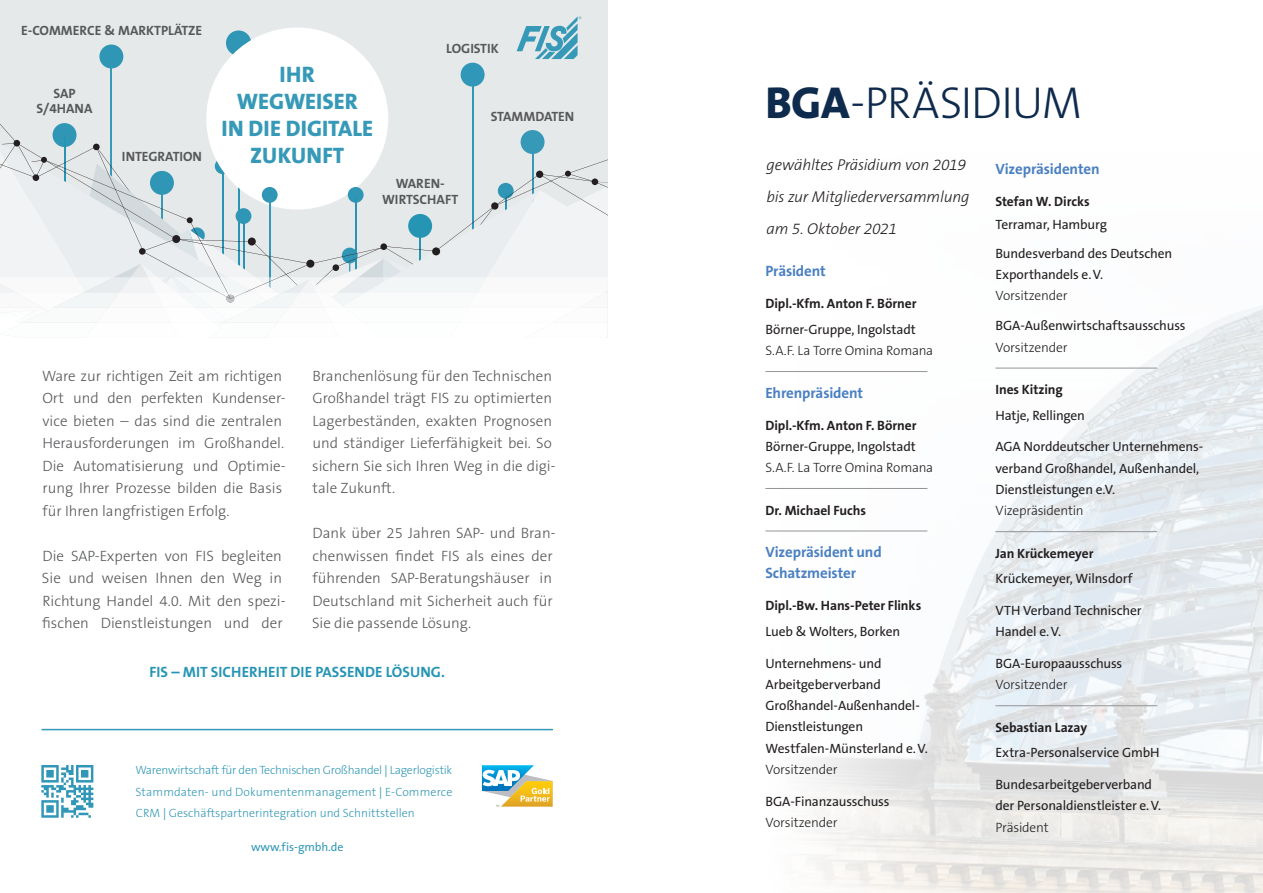
<style>
.page{position:relative;width:1263px;height:893px;background:#fff}
.page>*{position:absolute;margin:0;border:0;box-sizing:border-box;transform-origin:0 0}
.t1{font:300 45px "The Sans B3";letter-spacing:-.025em;color:#0e2a4d}
.t2{font:800 22.5px/27px "The Sans B8";color:#3599b7;text-align:center}
.t3{font:italic 300 15.75px/32px "The Sans B3";letter-spacing:-.015em;color:#231f20}
.t4{font:300 15px/22.5px "The Sans B3";color:#57585a}
.t5{font:700 15px/21.3px "The Sans B7";letter-spacing:-.01em;color:#4a80c2}
.t6{font:700 15px "The Sans B7";color:#2695b4}
.t7{font:13.5px/21.3px "The Sans B5 Plain";letter-spacing:-.01em;color:#231f20}
.t8{font:700 13.5px "The Sans B7";letter-spacing:-.005em;color:#231f20}
.t9{font:300 13.5px "The Sans B3";letter-spacing:-.015em;color:#231f20}
.t10{font:700 13.5px/15px "The Sans B7";color:#57585a;text-align:center}
.t11{font:300 12px/21.8px "The Sans B3";color:#3599b7;text-align:justify}
.t12{font:12px "The Sans B5 Plain";letter-spacing:-.01em;color:#3599b7}
.s1{font-family:"Minion Pro";font-weight:400}
.s2{font-family:"The Sans B8";font-weight:800}
</style>
<div class="page">
<img style="left:765px;top:306px;width:498px;height:587px">
<svg style="left:0;top:0;width:608px;height:338px"></svg>
<svg style="left:482px;top:765px;width:70px;height:42px"></svg>
<hr style="left:41px;top:729px;width:512px;height:1px;background:#3599b7">
<svg style="left:41px;top:765px;width:52px;height:53px"></svg>
<hr style="left:765px;top:371px;width:162px;height:1px;background:#939598">
<hr style="left:765px;top:488px;width:162px;height:1px;background:#939598">
<hr style="left:765px;top:531px;width:162px;height:1px;background:#939598">
<hr style="left:995px;top:368px;width:162px;height:1px;background:#939598">
<hr style="left:995px;top:531px;width:162px;height:1px;background:#939598">
<hr style="left:995px;top:705px;width:162px;height:1px;background:#939598">
<p class="t10" style="left:21px;top:24px;width:182px">E-COMMERCE &amp; MARKTPLÄTZE</p>
<p class="t10" style="left:37px;top:87px;width:57px">SAP<br>S/4HANA</p>
<p class="t10" style="left:122px;top:150px;width:82px">INTEGRATION</p>
<h2 class="t2" style="left:221px;top:61px;width:153px">IHR<br>WEGWEISER<br>IN DIE DIGITALE<br>ZUKUNFT</h2>
<p class="t10" style="left:446px;top:41px;width:54px">LOGISTIK</p>
<p class="t10" style="left:382px;top:175px;width:78px;line-height:16.2px">WAREN-<br>WIRTSCHAFT</p>
<p class="t10" style="left:491px;top:109px;width:85px">STAMMDATEN</p>
<p class="t4" style="left:42px;top:365px;width:245px">Ware zur richtigen Zeit am richtigen Ort und den perfekten Kundenser&shy;vice bieten – das sind die zentralen Herausforderungen im Großhandel.<br>Die Automatisierung und Optimie&shy;rung Ihrer Prozesse bilden die Basis für Ihren langfristigen Erfolg.</p>
<p class="t4" style="left:42px;top:545px;width:245px">Die SAP-Experten von FIS begleiten Sie und weisen Ihnen den Weg in Richtung Handel 4.0. Mit den spezi&shy;fischen Dienstleistungen und der</p>
<p class="t4" style="left:312px;top:365px;width:245px">Branchenlösung für den Technischen Großhandel trägt FIS zu optimierten Lagerbeständen, exakten Prognosen und ständiger Lieferfähigkeit bei. So sichern Sie sich Ihren Weg in die digi&shy;tale Zukunft.</p>
<p class="t4" style="left:312px;top:522px;width:245px">Dank über 25 Jahren SAP- und Bran&shy;chenwissen findet FIS als eines der führenden SAP-Beratungshäuser in Deutschland mit Sicherheit auch für Sie die passende Lösung.</p>
<p class="t6" style="left:149px;top:663px;width:297px">FIS – MIT SICHERHEIT DIE PASSENDE LÖSUNG.</p>
<p class="t11" style="left:135px;top:759px;width:318px">Warenwirtschaft für den Technischen Großhandel <span class="s1">|</span> Lagerlogistik Stammdaten- und Dokumentenmanagement <span class="s1">|</span> E-Commerce CRM <span class="s1">|</span> Geschäftspartnerintegration und Schnittstellen</p>
<p class="t12" style="left:251px;top:840px;width:94px">www.fis-gmbh.de</p>
<h1 class="t1" style="left:765px;top:79px;width:318px"><span class="s2">BGA</span>-PRÄSIDIUM</h1>
<p class="t3" style="left:767px;top:149px;width:204px">gewähltes Präsidium von 2019 bis zur Mitgliederversammlung am 5. Oktober 2021</p>
<p class="t5" style="left:765px;top:261px;width:62px">Präsident</p>
<p class="t8" style="left:765px;top:296px;width:153px">Dipl.-Kfm. Anton F. Börner</p>
<p class="t7" style="left:765px;top:319px;width:152px">Börner-Gruppe, Ingolstadt</p>
<p class="t9" style="left:765px;top:343px;width:169px">S.A.F. La Torre Omina Romana</p>
<p class="t5" style="left:765px;top:382px;width:99px">Ehrenpräsident</p>
<p class="t8" style="left:765px;top:418px;width:153px">Dipl.-Kfm. Anton F. Börner</p>
<p class="t7" style="left:765px;top:436px;width:152px">Börner-Gruppe, Ingolstadt</p>
<p class="t9" style="left:765px;top:460px;width:169px">S.A.F. La Torre Omina Romana</p>
<p class="t8" style="left:765px;top:503px;width:102px">Dr. Michael Fuchs</p>
<p class="t5" style="left:765px;top:542px;width:118px">Vizepräsident und<br>Schatzmeister</p>
<p class="t8" style="left:765px;top:598px;width:157px">Dipl.-Bw. Hans-Peter Flinks</p>
<p class="t7" style="left:765px;top:621px;width:136px">Lueb &amp; Wolters, Borken</p>
<p class="t7" style="left:765px;top:653px;width:164px">Unternehmens- und<br>Arbeitgeberverband<br>Großhandel-Außenhandel-<br>Dienstleistungen<br>Westfalen-Münsterland e.V.</p>
<p class="t9" style="left:765px;top:762px;width:73px">Vorsitzender</p>
<p class="t7" style="left:765px;top:791px;width:126px">BGA-Finanzausschuss</p>
<p class="t9" style="left:765px;top:815px;width:73px">Vorsitzender</p>
<p class="t5" style="left:995px;top:159px;width:106px">Vizepräsidenten</p>
<p class="t8" style="left:995px;top:194px;width:96px">Stefan W. Dircks</p>
<p class="t7" style="left:995px;top:210px;width:178px;line-height:28.8px">Terramar, Hamburg<br>Bundesverband des Deutschen</p>
<p class="t7" style="left:995px;top:264px;width:109px">Exporthandels e.V.</p>
<p class="t9" style="left:995px;top:288px;width:73px">Vorsitzender</p>
<p class="t7" style="left:995px;top:316px;width:192px">BGA-Außenwirtschaftsausschuss</p>
<p class="t9" style="left:995px;top:340px;width:73px">Vorsitzender</p>
<p class="t8" style="left:995px;top:382px;width:69px">Ines Kitzing</p>
<p class="t7" style="left:995px;top:405px;width:91px">Hatje, Rellingen</p>
<p class="t7" style="left:995px;top:437px;width:209px">AGA Norddeutscher Unternehmens&shy;verband Großhandel, Außenhandel,<br>Dienstleistungen e.V.</p>
<p class="t9" style="left:995px;top:503px;width:90px">Vizepräsidentin</p>
<p class="t8" style="left:995px;top:546px;width:100px">Jan Krückemeyer</p>
<p class="t7" style="left:995px;top:568px;width:139px">Krückemeyer, Wilnsdorf</p>
<p class="t7" style="left:995px;top:600px;width:148px">VTH Verband Technischer<br>Handel e.V.</p>
<p class="t7" style="left:995px;top:653px;width:128px">BGA-Europaausschuss</p>
<p class="t9" style="left:995px;top:677px;width:73px">Vorsitzender</p>
<p class="t8" style="left:995px;top:720px;width:93px">Sebastian Lazay</p>
<p class="t7" style="left:995px;top:743px;width:166px">Extra-Personalservice GmbH</p>
<p class="t7" style="left:995px;top:774px;width:167px">Bundesarbeitgeberverband der Personaldienstleister e.V.</p>
<p class="t9" style="left:995px;top:820px;width:55px">Präsident</p>
</div>
